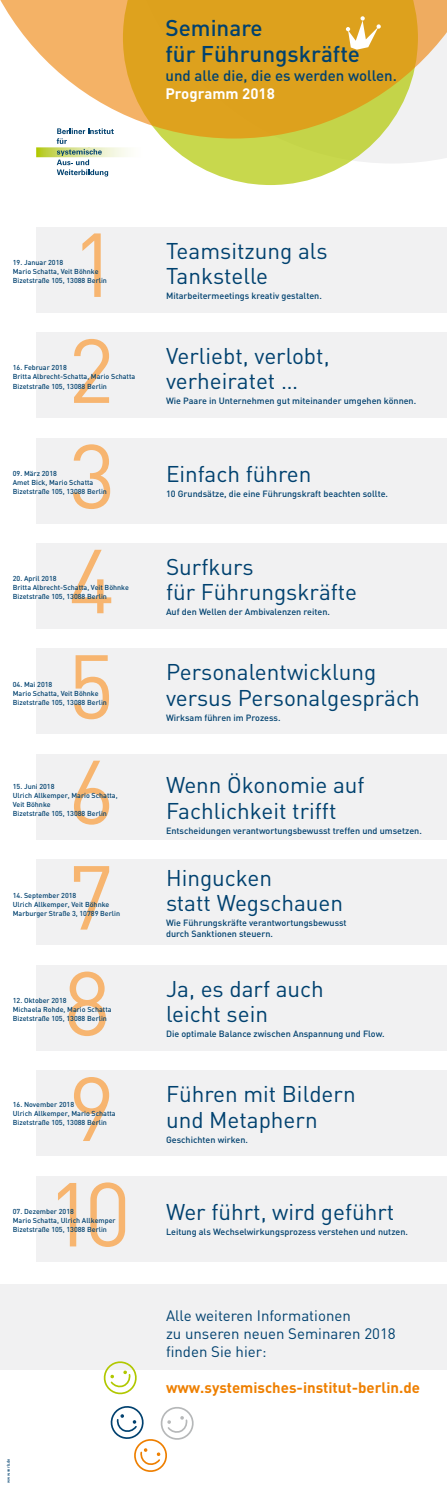
<style>
.page{position:relative;width:447px;height:1489px;background:#fff}
.page>*{position:absolute;margin:0;border:0;box-sizing:border-box;transform-origin:0 0}
.t1{font:22.5px/25.5px "DIN";color:#00416f}
.t2{font:500 22.5px/25.5px "DIN";color:#00416f}
.t3{font:15px/18px "DIN";color:#00416f}
.t4{font:700 15px "DIN";color:#ee7f00}
.t5{font:500 15px "DIN";color:#00416f}
.t6{font:700 15px "DIN";color:#fff}
.t7{font:500 9px/10.8px "DIN";color:#00416f}
.t8{font:500 7.12px/9px "DIN";color:#00416f}
.t9{font:500 4.12px "DIN";color:#00416f}
</style>
<div class="page">
<div style="left:0;top:1284px;width:446px;height:85px;background:#f1f1f2"></div>
<div style="left:36px;top:227px;width:410px;height:85px;background:#f1f1f2"></div>
<svg style="left:82px;top:233px;width:19px;height:64px"></svg>
<div style="left:36px;top:332px;width:410px;height:85px;background:#f1f1f2"></div>
<svg style="left:74px;top:339px;width:35px;height:64px"></svg>
<div style="left:36px;top:438px;width:410px;height:85px;background:#f1f1f2"></div>
<svg style="left:73px;top:444px;width:37px;height:65px"></svg>
<div style="left:36px;top:543px;width:410px;height:85px;background:#f1f1f2"></div>
<svg style="left:72px;top:549px;width:39px;height:64px"></svg>
<div style="left:36px;top:648px;width:410px;height:86px;background:#f1f1f2"></div>
<svg style="left:74px;top:655px;width:35px;height:64px"></svg>
<div style="left:36px;top:754px;width:410px;height:85px;background:#f1f1f2"></div>
<svg style="left:74px;top:760px;width:35px;height:64px"></svg>
<div style="left:36px;top:859px;width:410px;height:85px;background:#f1f1f2"></div>
<svg style="left:74px;top:866px;width:35px;height:63px"></svg>
<div style="left:36px;top:965px;width:410px;height:85px;background:#f1f1f2"></div>
<svg style="left:68px;top:971px;width:38px;height:65px"></svg>
<div style="left:36px;top:1070px;width:410px;height:85px;background:#f1f1f2"></div>
<svg style="left:74px;top:1077px;width:35px;height:63px"></svg>
<div style="left:36px;top:1175px;width:410px;height:85px;background:#f1f1f2"></div>
<svg style="left:58px;top:1182px;width:67px;height:64px"></svg>
<svg style="left:100px;top:1361px;width:40px;height:34px"></svg>
<svg style="left:110px;top:1406px;width:84px;height:66px"></svg>
<svg style="left:36px;top:147px;width:87px;height:10px"></svg>
<svg style="left:57px;top:138px;width:57px;height:38px"></svg>
<svg style="left:123px;top:138px;width:294px;height:47px"></svg>
<svg style="left:0;top:0;width:446px;height:138px;fill:#dea21e"></svg>
<svg style="left:345px;top:16px;width:35px;height:34px"></svg>
<h1 class="t2" style="left:165px;top:15px;width:196px">Seminare<br>für Führungskräfte</h1>
<h2 class="t5" style="left:165px;top:66px;width:233px">und alle die, die es werden wollen.</h2>
<h2 class="t6" style="left:165px;top:84px;width:111px">Programm 2018</h2>
<p class="t8" style="left:13px;top:258px;width:96px">19. Januar 2018<br>Mario Schatta, Veit Böhnke<br>Bizetstraße 105, 13088 Berlin</p>
<p class="t8" style="left:13px;top:363px;width:124px">16. Februar 2018<br>Britta Albrecht-Schatta, Mario Schatta<br>Bizetstraße 105, 13088 Berlin</p>
<p class="t8" style="left:13px;top:468px;width:96px">09. März 2018<br>Amet Bick, Mario Schatta<br>Bizetstraße 105, 13088 Berlin</p>
<p class="t8" style="left:13px;top:574px;width:118px">20. April 2018<br>Britta Albrecht-Schatta, Veit Böhnke<br>Bizetstraße 105, 13088 Berlin</p>
<p class="t8" style="left:13px;top:679px;width:96px">04. Mai 2018<br>Mario Schatta, Veit Böhnke<br>Bizetstraße 105, 13088 Berlin</p>
<p class="t8" style="left:13px;top:781px;width:106px">15. Juni 2018<br>Ulrich Allkemper, Mario Schatta,<br>Veit Böhnke<br>Bizetstraße 105, 13088 Berlin</p>
<p class="t8" style="left:13px;top:890px;width:109px">14. September 2018<br>Ulrich Allkemper, Veit Böhnke<br>Marburger Straße 3, 10789 Berlin</p>
<p class="t8" style="left:13px;top:995px;width:100px">12. Oktober 2018<br>Michaela Rohde, Mario Schatta<br>Bizetstraße 105, 13088 Berlin</p>
<p class="t8" style="left:13px;top:1099px;width:104px">16. November 2018<br>Ulrich Allkemper, Mario Schatta<br>Bizetstraße 105, 13088 Berlin</p>
<p class="t8" style="left:13px;top:1206px;width:104px">07. Dezember 2018<br>Mario Schatta, Ulrich Allkemper<br>Bizetstraße 105, 13088 Berlin</p>
<p class="t9" style="left:6px;top:1482px;width:26px;rotate:-90deg">www.verb.de</p>
<h1 class="t1" style="left:166px;top:237px;width:163px">Teamsitzung als<br>Tankstelle</h1>
<p class="t7" style="left:166px;top:290px;width:157px">Mitarbeitermeetings kreativ gestalten.</p>
<h1 class="t1" style="left:166px;top:342px;width:165px">Verliebt, verlobt, verheiratet …</h1>
<p class="t7" style="left:166px;top:395px;width:251px">Wie Paare in Unternehmen gut miteinander umgehen können.</p>
<h1 class="t1" style="left:166px;top:461px;width:147px">Einfach führen</h1>
<p class="t7" style="left:166px;top:488px;width:223px">10 Grundsätze, die eine Führungskraft beachten sollte.</p>
<h1 class="t1" style="left:166px;top:553px;width:192px">Surfkurs<br>für Führungskräfte</h1>
<p class="t7" style="left:166px;top:606px;width:165px">Auf den Wellen der Ambivalenzen reiten.</p>
<h1 class="t1" style="left:166px;top:659px;width:255px">Personalentwicklung versus Personalgespräch</h1>
<p class="t7" style="left:166px;top:711px;width:116px">Wirksam führen im Prozess.</p>
<h1 class="t1" style="left:166px;top:772px;width:200px">Wenn Ökonomie auf<br>Fachlichkeit trifft</h1>
<p class="t7" style="left:166px;top:824px;width:257px">Entscheidungen verantwortungsbewusst treffen und umsetzen.</p>
<h1 class="t1" style="left:166px;top:864px;width:178px">Hingucken<br>statt Wegschauen</h1>
<p class="t7" style="left:166px;top:917px;width:182px">Wie Führungskräfte verantwortungsbewusst durch Sanktionen steuern.</p>
<h1 class="t1" style="left:166px;top:975px;width:159px">Ja, es darf auch leicht sein</h1>
<p class="t7" style="left:166px;top:1028px;width:220px">Die optimale Balance zwischen Anspannung und Flow.</p>
<h1 class="t1" style="left:166px;top:1080px;width:191px">Führen mit Bildern und Metaphern</h1>
<p class="t7" style="left:166px;top:1133px;width:83px">Geschichten wirken.</p>
<h1 class="t1" style="left:166px;top:1198px;width:230px">Wer führt, wird geführt</h1>
<p class="t7" style="left:166px;top:1226px;width:243px">Leitung als Wechselwirkungsprozess verstehen und nutzen.</p>
<h2 class="t3" style="left:166px;top:1305px;width:231px">Alle weiteren Informationen<br>zu unseren neuen Seminaren 2018 finden Sie hier:</h2>
<h2 class="t4" style="left:166px;top:1377px;width:255px">www.systemisches-institut-berlin.de</h2>
</div>
